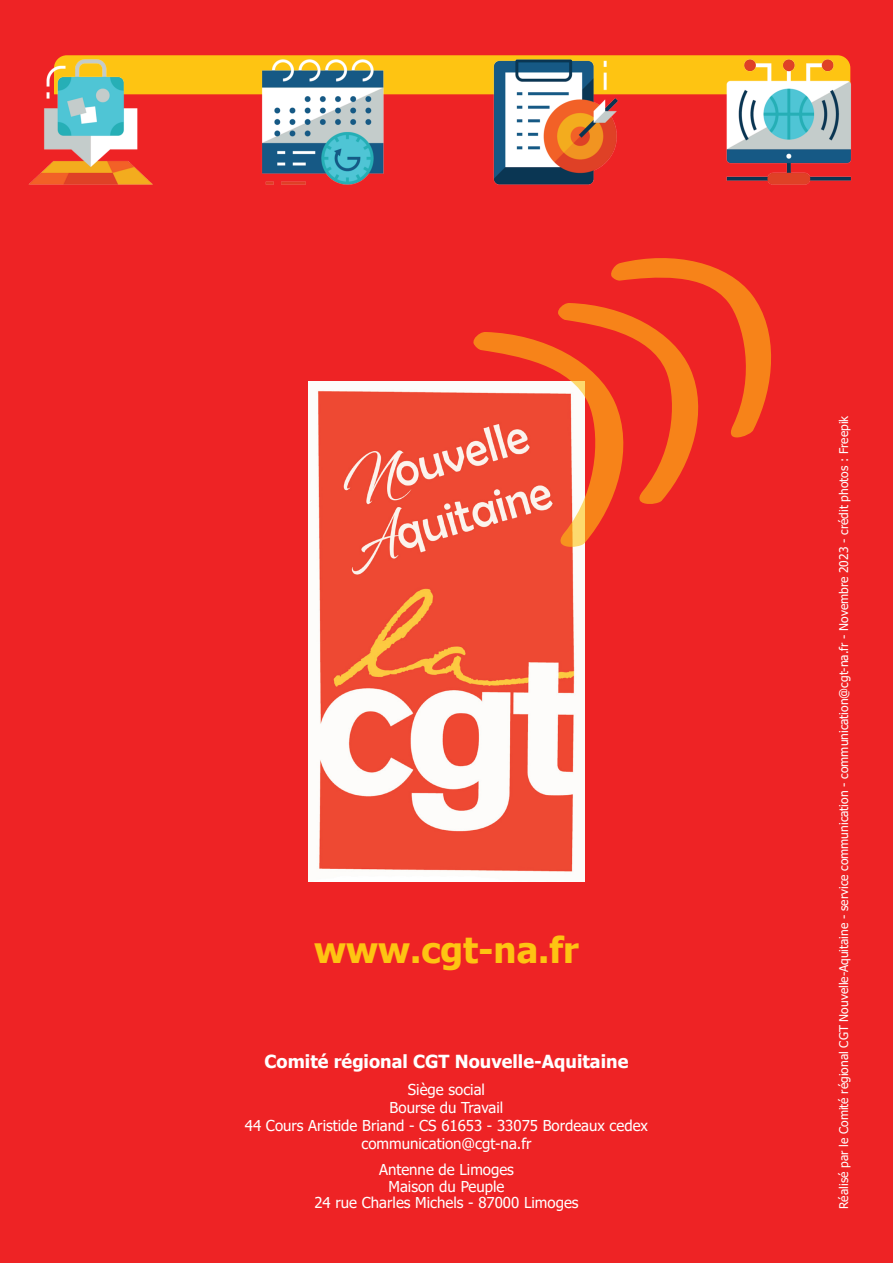
<style>
.page{position:relative;width:893px;height:1263px;background:#ee2325}
.page>*{position:absolute;margin:0;border:0;box-sizing:border-box;transform-origin:0 0}
.t1{font:700 36px "Tahoma";color:#fec412}
.t2{font:700 18px "Tahoma";color:#fff}
.t3{font:15px "Tahoma";color:#fff}
.t4{font:12px "Tahoma";color:#fff}
</style>
<div class="page">
<img style="left:28px;top:55px;width:823px;height:130px">
<img style="left:308px;top:382px;width:277px;height:499px">
<svg style="left:473px;top:258px;width:298px;height:290px"></svg>
<p class="t1" style="left:314px;top:925px;width:266px">www.cgt-na.fr</p>
<p class="t2" style="left:265px;top:1049px;width:365px">Comité régional CGT Nouvelle-Aquitaine</p>
<p class="t3" style="left:408px;top:1079px;width:79px">Siège social</p>
<p class="t3" style="left:390px;top:1097px;width:115px">Bourse du Travail</p>
<p class="t3" style="left:245px;top:1115px;width:405px">44 Cours Aristide Briand - CS 61653 - 33075 Bordeaux cedex</p>
<p class="t3" style="left:361px;top:1133px;width:172px">communication@cgt-na.fr</p>
<p class="t3" style="left:379px;top:1160px;width:137px">Antenne de Limoges</p>
<p class="t3" style="left:389px;top:1176px;width:117px">Maison du Peuple</p>
<p class="t3" style="left:314px;top:1193px;width:266px">24 rue Charles Michels - 87000 Limoges</p>
<p class="t4" style="left:836px;top:1209px;width:795px;rotate:-90deg">Réalisé par le Comité régional CGT Nouvelle-Aquitaine - service communication - communication@cgt-na.fr - Novembre 2023 - crédit photos : Freepik</p>
</div>
